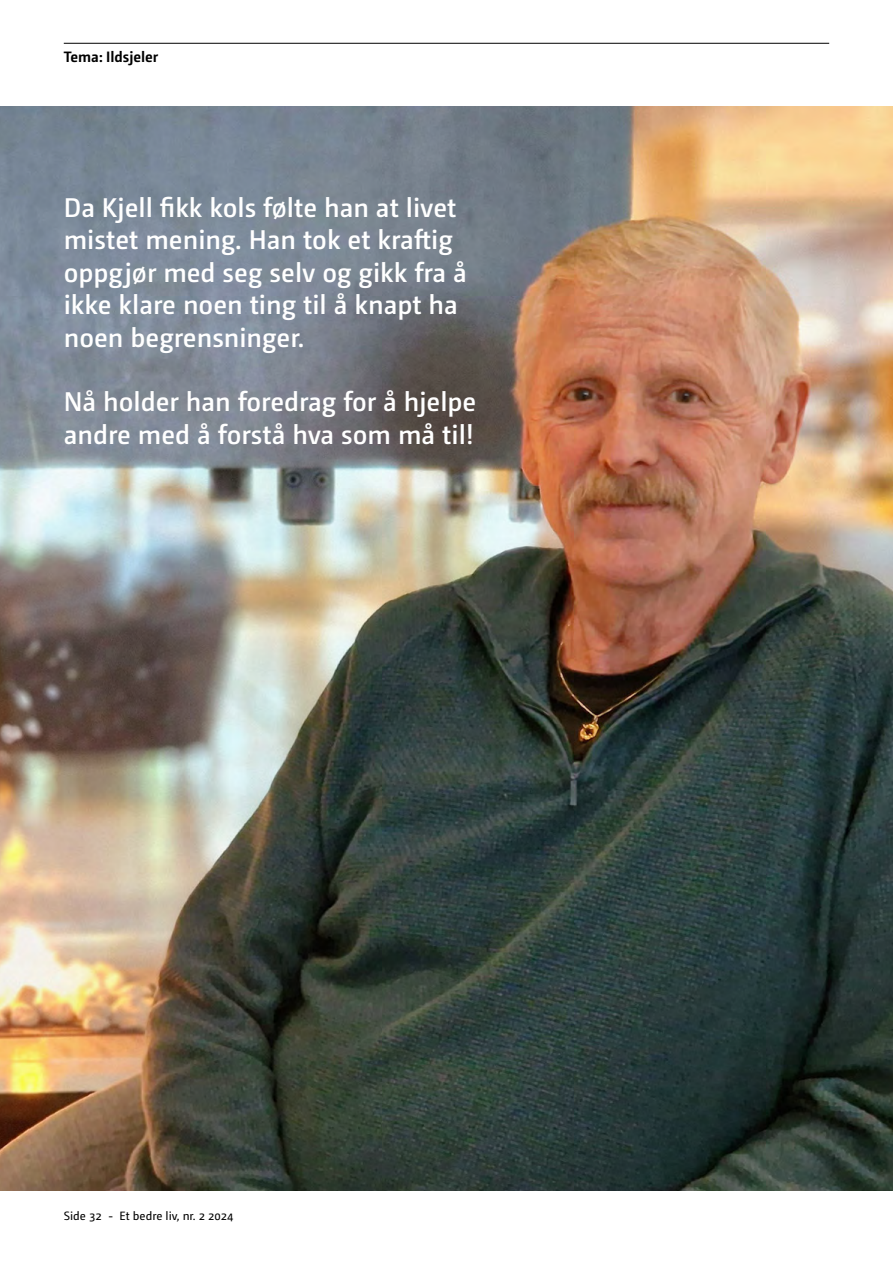
<style>
.page{position:relative;width:893px;height:1263px;background:#fff}
.page>*{position:absolute;margin:0;border:0;box-sizing:border-box;transform-origin:0 0}
.t1{font:600 27px/32.4px "Camingo Dos Pro";color:#fff}
.t2{font:700 15px "Camingo Dos Pro";color:#000}
.t3{font:12px "Camingo Dos Pro";color:#000}
</style>
<div class="page">
<img style="left:0;top:106px;width:893px;height:1085px">
<hr style="left:64px;top:43px;width:765px;height:1px;background:#000">
<p class="t2" style="left:64px;top:48px;width:96px">Tema: Ildsjeler</p>
<p class="t1" style="left:64px;top:191px;width:404px">Da Kjell fikk kols følte han at livet mistet mening. Han tok et kraftig oppgjør med seg selv og gikk fra å ikke klare noen ting til å knapt ha noen begrensninger.</p>
<p class="t1" style="left:64px;top:385px;width:414px">Nå holder han foredrag for å hjelpe andre med å forstå hva som må til!</p>
<p class="t3" style="left:64px;top:1209px;width:171px">Side 32 - Et bedre liv, nr. 2 2024</p>
</div>
